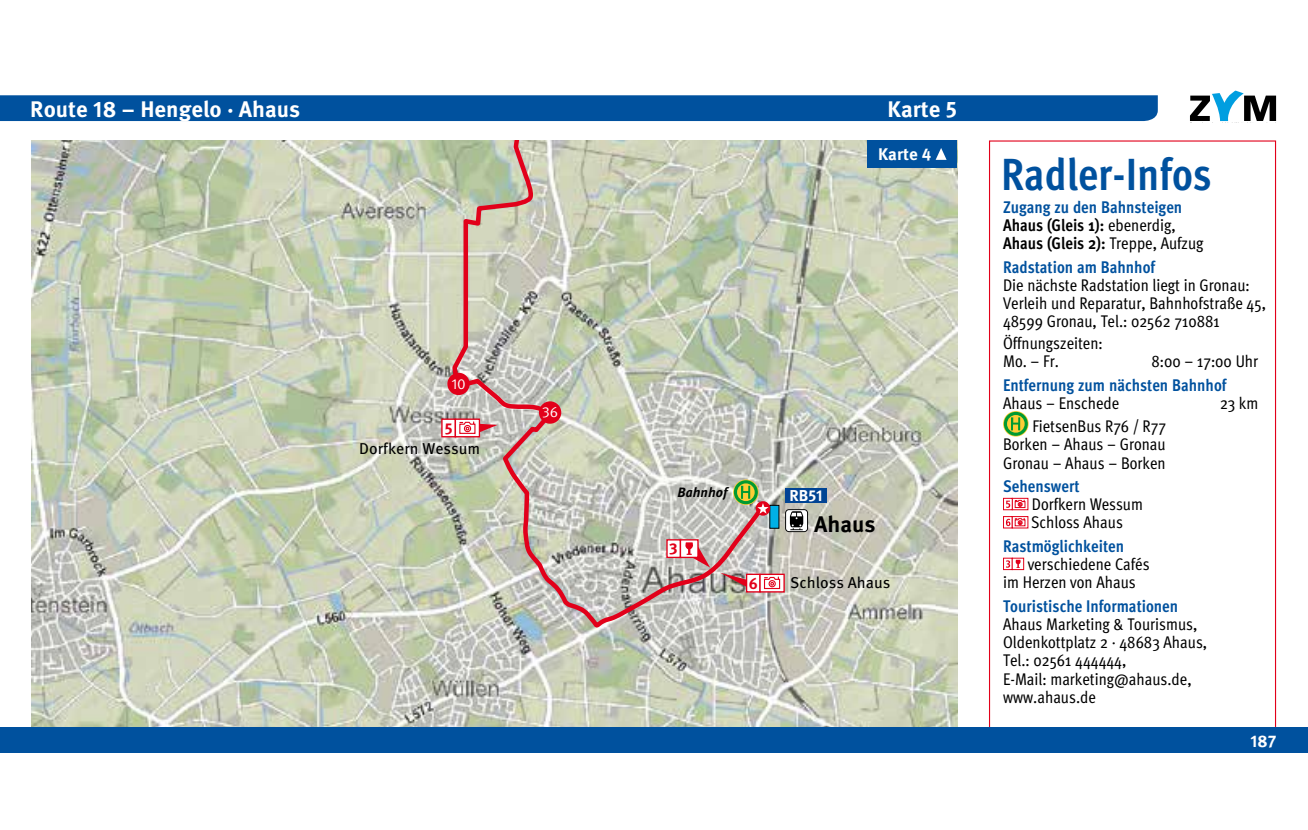
<style>
.page{position:relative;width:1308px;height:830px;background:#fff}
.page>*{position:absolute;margin:0;border:0;box-sizing:border-box;transform-origin:0 0}
.t1{font:700 condensed 45px "Meta OT";color:#00519e}
.t2{font:700 22.5px "Meta Pro";color:#fff}
.t3{font:700 22.5px "Meta Pro";color:#000}
.t4{font:condensed 16.88px/18.2px "Meta OT";color:#000}
.t5{font:700 condensed 16.88px "Meta OT";color:#00519e}
.t6{font:700 condensed 16.88px/18.2px "Meta OT";color:#000}
.t7{font:700 16.88px "Meta Pro";color:#fff}
.t8{font:15.75px "Meta Pro";color:#000}
.t9{font:700 15.75px "Meta Pro";color:#fff}
.t10{font:700 15.75px "Meta Pro";color:#e2001a}
.t11{font:14.62px "Meta Pro Norm";color:#fff}
.t12{font:italic 700 13.5px "Meta Pro";color:#000}
.s1{color:#00519e}
.s2{font-weight:400}
</style>
<div class="page">
<img style="left:32px;top:140px;width:925px;height:587px">
<svg style="left:450px;top:140px;width:315px;height:587px;background:#c4c4b5"></svg>
<div style="left:989px;top:140px;width:287px;height:593px;background:#fff;border:1px solid #e2001a"></div>
<svg style="left:1003px;top:411px;width:25px;height:25px"></svg>
<svg style="left:1003px;top:411px;width:24px;height:24px"></svg>
<svg style="left:1007px;top:415px;width:17px;height:17px"></svg>
<svg style="left:1011px;top:417px;width:9px;height:13px"></svg>
<div style="left:1011px;top:497px;width:17px;height:13px;border:1px solid #e2001a"></div>
<div style="left:1003px;top:497px;width:9px;height:13px;background:#fff;border:1px solid #e2001a"></div>
<svg style="left:1006px;top:499px;width:19px;height:9px"></svg>
<div style="left:1003px;top:516px;width:9px;height:12px;border:1px solid #e2001a"></div>
<svg style="left:1011px;top:516px;width:17px;height:12px"></svg>
<svg style="left:1006px;top:517px;width:19px;height:9px"></svg>
<div style="left:1003px;top:557px;width:9px;height:12px;border:1px solid #e2001a"></div>
<div style="left:1011px;top:557px;width:13px;height:12px;border:1px solid #e2001a"></div>
<svg style="left:1006px;top:559px;width:15px;height:8px"></svg>
<div style="left:867px;top:140px;width:90px;height:28px;background:#00519e"></div>
<svg style="left:935px;top:148px;width:11px;height:12px"></svg>
<div style="left:769px;top:505px;width:10px;height:23px;background:#00b0e6"></div>
<svg style="left:785px;top:509px;width:23px;height:23px"></svg>
<div style="left:785px;top:488px;width:41px;height:14px;background:#004494"></div>
<svg style="left:755px;top:501px;width:15px;height:14px"></svg>
<svg style="left:757px;top:503px;width:11px;height:10px"></svg>
<div style="left:666px;top:539px;width:15px;height:19px;background:#fff;border:1px solid #e2001a"></div>
<div style="left:679px;top:539px;width:19px;height:19px;background:#fff;border:1px solid #e2001a"></div>
<svg style="left:681px;top:542px;width:29px;height:25px"></svg>
<svg style="left:746px;top:591px;width:13px;height:1px"></svg>
<svg style="left:759px;top:573px;width:25px;height:19px"></svg>
<svg style="left:720px;top:572px;width:60px;height:19px"></svg>
<div style="left:441px;top:418px;width:15px;height:19px;background:#fff;border:1px solid #e2001a"></div>
<div style="left:455px;top:418px;width:25px;height:19px;background:#fff;border:1px solid #e2001a"></div>
<svg style="left:459px;top:420px;width:38px;height:14px"></svg>
<svg style="left:733px;top:479px;width:25px;height:25px"></svg>
<svg style="left:734px;top:480px;width:24px;height:24px"></svg>
<svg style="left:737px;top:483px;width:17px;height:18px"></svg>
<svg style="left:741px;top:485px;width:9px;height:13px"></svg>
<div style="left:447px;top:372px;width:23px;height:23px;background:#e2001a;border-radius:50%"></div>
<div style="left:539px;top:401px;width:22px;height:22px;background:#e2001a;border-radius:50%"></div>
<div style="left:0;top:95px;width:1157px;height:26px;background:#00519e"></div>
<div style="left:0;top:727px;width:1307px;height:25px;background:#00519e"></div>
<svg style="left:1190px;top:91px;width:86px;height:30px"></svg>
<h2 class="t2" style="left:30px;top:95px;width:271px">Route 18 – Hengelo · Ahaus</h2>
<h2 class="t2" style="left:887px;top:95px;width:71px">Karte 5</h2>
<p class="t11" style="left:451px;top:372px;width:16px">10</p>
<p class="t10" style="left:445px;top:418px;width:9px">5</p>
<p class="t8" style="left:359px;top:438px;width:122px">Dorfkern Wessum</p>
<p class="t11" style="left:542px;top:401px;width:18px">36</p>
<p class="t7" style="left:878px;top:143px;width:55px">Karte 4</p>
<p class="t12" style="left:677px;top:484px;width:51px">Bahnhof</p>
<p class="t10" style="left:669px;top:538px;width:10px">3</p>
<p class="t10" style="left:748px;top:573px;width:11px">6</p>
<p class="t9" style="left:789px;top:485px;width:35px">RB51</p>
<h2 class="t3" style="left:814px;top:510px;width:63px">Ahaus</h2>
<p class="t8" style="left:790px;top:572px;width:102px">Schloss Ahaus</p>
<h1 class="t1" style="left:1001px;top:146px;width:212px">Radler-Infos</h1>
<p class="t6" style="left:1003px;top:198px;width:202px"><span class="s1">Zugang zu den Bahnsteigen<br></span>Ahaus (Gleis 1): <span class="s2">ebenerdig,<br></span>Ahaus (Gleis 2): <span class="s2">Treppe, Aufzug</span></p>
<p class="t5" style="left:1003px;top:256px;width:154px">Radstation am Bahnhof</p>
<p class="t4" style="left:1003px;top:275px;width:264px">Die nächste Radstation liegt in Gronau:<br>Verleih und Reparatur, Bahnhofstraße 45,<br>48599 Gronau, Tel.: 02562 710881</p>
<p class="t4" style="left:1003px;top:333px;width:101px">Öffnungszeiten:<br>Mo. – Fr.</p>
<p class="t4" style="left:1151px;top:351px;width:108px">8:00 – 17:00 Uhr</p>
<p class="t5" style="left:1003px;top:373px;width:225px">Entfernung zum nächsten Bahnhof</p>
<p class="t4" style="left:1003px;top:393px;width:118px">Ahaus – Enschede</p>
<p class="t4" style="left:1220px;top:393px;width:40px">23 km</p>
<p class="t4" style="left:1003px;top:416px;width:164px;text-align:justify;text-indent:29px">FietsenBus R76 / R77<br>Borken – Ahaus – Gronau Gronau – Ahaus – Borken</p>
<p class="t5" style="left:1003px;top:475px;width:78px">Sehenswert</p>
<p class="t4" style="left:1031px;top:494px;width:113px">Dorfkern Wessum<br>Schloss Ahaus</p>
<p class="t5" style="left:1003px;top:535px;width:122px">Rastmöglichkeiten</p>
<p class="t4" style="left:1003px;top:554px;width:148px;text-indent:25px">verschiedene Cafés im Herzen von Ahaus</p>
<p class="t5" style="left:1003px;top:594px;width:177px">Touristische Informationen</p>
<p class="t4" style="left:1003px;top:614px;width:206px">Ahaus Marketing &amp; Tourismus,<br>Oldenkottplatz 2 · 48683 Ahaus,<br>Tel.: 02561 444444,<br>E-Mail: marketing@ahaus.de, www.ahaus.de</p>
<p class="t7" style="left:1250px;top:730px;width:27px">187</p>
</div>
